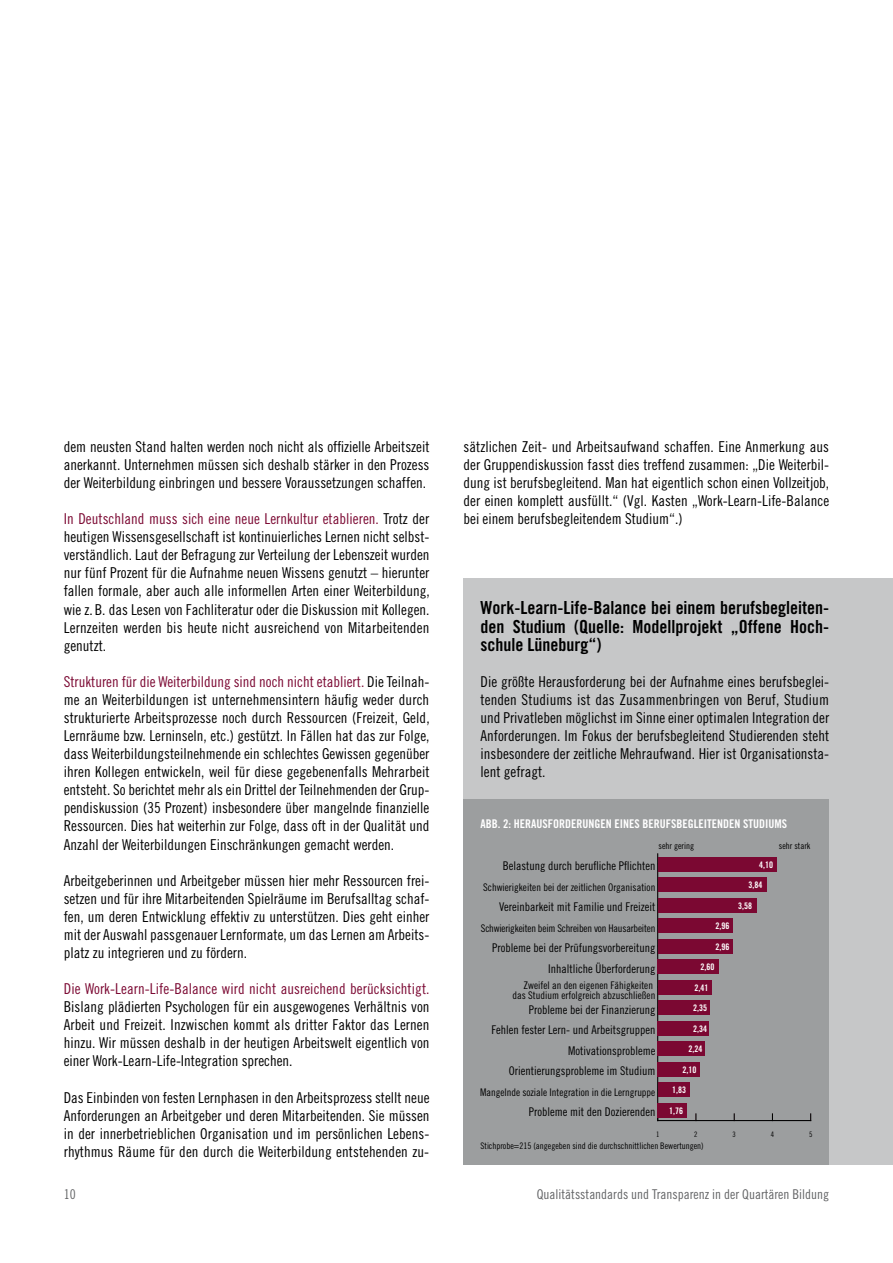
<style>
.page{position:relative;width:893px;height:1263px;background:#fff}
.page>*{position:absolute;margin:0;border:0;box-sizing:border-box;transform-origin:0 0}
.t1{font:18px/18px "Trade Gothic LT Std Bd Cn 20";color:#000;text-align:justify}
.t2{font:15px/18.1px "Trade Gothic LT Std Cn 18";color:#000;text-align:justify}
.t3{font:15px "Trade Gothic LT Std Cn 18";letter-spacing:.005em;color:#7b0832}
.t4{font:13.5px "Trade Gothic LT Std Cn 18";color:#646567}
.t5{font:12px "Trade Gothic LT Std Cn 18";color:#000}
.t6{font:12px "Trade Gothic LT Std Bd Cn 20";color:#fff}
.t7{font:10.5px/10.5px "Trade Gothic LT Std Cn 18";color:#000;text-align:right}
.t8{font:10.5px "Trade Gothic LT Std Cn 18";letter-spacing:-.02em;color:#000}
.t9{font:9px "Trade Gothic LT Std Cn 18";color:#000}
.t10{font:9px "Trade Gothic LT Std Bd Cn 20";color:#fff}
.t11{font:7.5px "Trade Gothic LT Std Cn 18";color:#000}
.s1{color:#7b0832}
</style>
<div class="page">
<div style="left:463px;top:579px;width:430px;height:586px;background:#c6c7c8"></div>
<div style="left:463px;top:578px;width:366px;height:587px;background:#c6c7c8"></div>
<div style="left:463px;top:800px;width:366px;height:365px;background:#9c9e9f"></div>
<hr style="left:658px;top:1120px;width:153px;height:1px;background:#000">
<hr style="left:657px;top:854px;width:1px;height:266px;background:#000">
<div style="left:658px;top:857px;width:118px;height:14px;background:#7b0832"></div>
<div style="left:658px;top:877px;width:108px;height:15px;background:#7b0832"></div>
<div style="left:658px;top:898px;width:98px;height:14px;background:#7b0832"></div>
<div style="left:658px;top:918px;width:75px;height:15px;background:#7b0832"></div>
<div style="left:658px;top:939px;width:75px;height:14px;background:#7b0832"></div>
<div style="left:658px;top:959px;width:61px;height:15px;background:#7b0832"></div>
<div style="left:658px;top:980px;width:54px;height:14px;background:#7b0832"></div>
<div style="left:658px;top:1000px;width:51px;height:15px;background:#7b0832"></div>
<div style="left:658px;top:1021px;width:51px;height:15px;background:#7b0832"></div>
<div style="left:658px;top:1041px;width:47px;height:15px;background:#7b0832"></div>
<div style="left:658px;top:1062px;width:42px;height:15px;background:#7b0832"></div>
<div style="left:658px;top:1082px;width:31px;height:15px;background:#7b0832"></div>
<div style="left:658px;top:1103px;width:29px;height:15px;background:#7b0832"></div>
<p class="t2" style="left:64px;top:437px;width:367px">dem neusten Stand halten werden noch nicht als offizielle Arbeitszeit anerkannt. Unternehmen müssen sich deshalb stärker in den Prozess der Weiterbildung einbringen und bessere Voraussetzungen schaffen.</p>
<p class="t2" style="left:64px;top:509px;width:368px"><span class="s1">In Deutschland muss sich eine neue Lernkultur etablieren.</span> Trotz der heutigen Wissensgesellschaft ist kontinuierliches Lernen nicht selbst&shy;verständlich. Laut der Befragung zur Verteilung der Lebenszeit wurden nur fünf Prozent für die Aufnahme neuen Wissens genutzt – hierunter fallen formale, aber auch alle informellen Arten einer Weiterbildung, wie z. B. das Lesen von Fachliteratur oder die Diskussion mit Kollegen.<br>Lernzeiten werden bis heute nicht ausreichend von Mitarbeitenden genutzt.</p>
<p class="t2" style="left:64px;top:672px;width:367px"><span class="s1">Strukturen für die Weiterbildung sind noch nicht etabliert.</span> Die Teilnah&shy;me an Weiterbildungen ist unternehmensintern häufig weder durch strukturierte Arbeitsprozesse noch durch Ressourcen (Freizeit, Geld, Lernräume bzw. Lerninseln, etc.) gestützt. In Fällen hat das zur Folge, dass Weiterbildungsteilnehmende ein schlechtes Gewissen gegenüber ihren Kollegen entwickeln, weil für diese gegebenenfalls Mehrarbeit entsteht. So berichtet mehr als ein Drittel der Teilnehmenden der Grup&shy;pendiskussion (35 Prozent) insbesondere über mangelnde finanzielle Ressourcen. Dies hat weiterhin zur Folge, dass oft in der Qualität und Anzahl der Weiterbildungen Einschränkungen gemacht werden.</p>
<p class="t2" style="left:64px;top:871px;width:367px">Arbeitgeberinnen und Arbeitgeber müssen hier mehr Ressourcen frei&shy;setzen und für ihre Mitarbeitenden Spielräume im Berufsalltag schaf&shy;fen, um deren Entwicklung effektiv zu unterstützen. Dies geht einher mit der Auswahl passgenauer Lernformate, um das Lernen am Arbeits&shy;platz zu integrieren und zu fördern.</p>
<p class="t3" style="left:64px;top:980px;width:367px">Die Work-Learn-Life-Balance wird nicht ausreichend berücksichtigt.</p>
<p class="t2" style="left:64px;top:998px;width:367px">Bislang plädierten Psychologen für ein ausgewogenes Verhältnis von Arbeit und Freizeit. Inzwischen kommt als dritter Faktor das Lernen hinzu. Wir müssen deshalb in der heutigen Arbeitswelt eigentlich von einer Work-Learn-Life-Integration sprechen.</p>
<p class="t2" style="left:64px;top:1088px;width:367px">Das Einbinden von festen Lernphasen in den Arbeitsprozess stellt neue Anforderungen an Arbeitgeber und deren Mitarbeitenden. Sie müssen in der innerbetrieblichen Organisation und im persönlichen Lebens&shy;rhythmus Räume für den durch die Weiterbildung entstehenden zu-</p>
<p class="t2" style="left:463px;top:437px;width:367px">sätzlichen Zeit- und Arbeitsaufwand schaffen. Eine Anmerkung aus der Gruppendiskussion fasst dies treffend zusammen: „Die Weiterbil&shy;dung ist berufsbegleitend. Man hat eigentlich schon einen Vollzeitjob, der einen komplett ausfüllt.“ (Vgl. Kasten „Work-Learn-Life-Balance bei einem berufsbegleitendem Studium“.)</p>
<p class="t1" style="left:480px;top:599px;width:350px">Work-Learn-Life-Balance bei einem berufsbegleiten&shy;den Studium (Quelle: Modellprojekt „Offene Hoch&shy;schule Lüneburg“)</p>
<p class="t2" style="left:480px;top:672px;width:350px">Die größte Herausforderung bei der Aufnahme eines berufsbeglei&shy;tenden Studiums ist das Zusammenbringen von Beruf, Studium und Privatleben möglichst im Sinne einer optimalen Integration der Anforderungen. Im Fokus der berufsbegleitend Studierenden steht insbesondere der zeitliche Mehraufwand. Hier ist Organisationsta&shy;lent gefragt.</p>
<p class="t6" style="left:480px;top:816px;width:308px">ABB. 2: HERAUSFORDERUNGEN EINES BERUFSBEGLEITENDEN STUDIUMS</p>
<p class="t9" style="left:658px;top:841px;width:37px">sehr gering</p>
<p class="t9" style="left:779px;top:841px;width:33px">sehr stark</p>
<p class="t5" style="left:503px;top:859px;width:154px">Belastung durch berufliche Pflichten</p>
<p class="t10" style="left:759px;top:859px;width:15px">4,10</p>
<p class="t10" style="left:749px;top:880px;width:15px">3,84</p>
<p class="t10" style="left:738px;top:900px;width:15px">3,58</p>
<p class="t10" style="left:716px;top:921px;width:15px">2,96</p>
<p class="t10" style="left:716px;top:941px;width:15px">2,96</p>
<p class="t10" style="left:701px;top:962px;width:15px">2,60</p>
<p class="t10" style="left:695px;top:982px;width:15px">2,41</p>
<p class="t10" style="left:693px;top:1003px;width:15px">2,35</p>
<p class="t10" style="left:693px;top:1023px;width:15px">2,34</p>
<p class="t10" style="left:689px;top:1044px;width:15px">2,24</p>
<p class="t10" style="left:683px;top:1064px;width:15px">2,10</p>
<p class="t10" style="left:672px;top:1085px;width:15px">1,83</p>
<p class="t10" style="left:669px;top:1105px;width:15px">1,76</p>
<p class="t9" style="left:480px;top:1140px;width:225px">Stichprobe=215 (angegeben sind die durchschnittlichen Bewertungen)</p>
<p class="t7" style="left:483px;top:882px;width:174px">Schwierigkeiten bei der zeitlichen Organisation</p>
<p class="t5" style="left:499px;top:900px;width:158px">Vereinbarkeit mit Familie und Freizeit</p>
<p class="t8" style="left:481px;top:922px;width:176px">Schwierigkeiten beim Schreiben von Hausarbeiten</p>
<p class="t5" style="left:492px;top:941px;width:165px">Probleme bei der Prüfungsvorbereitung</p>
<p class="t5" style="left:548px;top:961px;width:109px">Inhaltliche Überforderung</p>
<p class="t7" style="left:512px;top:980px;width:144px">Zweifel an den eigenen Fähigkeiten das Studium erfolgreich abzuschließen</p>
<p class="t5" style="left:529px;top:1002px;width:128px">Probleme bei der Finanzierung</p>
<p class="t5" style="left:491px;top:1023px;width:165px">Fehlen fester Lern- und Arbeitsgruppen</p>
<p class="t5" style="left:568px;top:1043px;width:89px">Motivationsprobleme</p>
<p class="t5" style="left:509px;top:1064px;width:148px">Orientierungsprobleme im Studium</p>
<p class="t7" style="left:480px;top:1087px;width:177px">Mangelnde soziale Integration in die Lerngruppe</p>
<p class="t5" style="left:529px;top:1105px;width:128px">Probleme mit den Dozierenden</p>
<p class="t11" style="left:656px;top:1130px;width:5px">1</p>
<p class="t11" style="left:694px;top:1130px;width:5px">2</p>
<p class="t11" style="left:732px;top:1130px;width:5px">3</p>
<p class="t11" style="left:771px;top:1130px;width:5px">4</p>
<p class="t11" style="left:809px;top:1130px;width:5px">5</p>
<p class="t4" style="left:64px;top:1186px;width:13px">10</p>
<p class="t4" style="left:537px;top:1186px;width:294px">Qualitätsstandards und Transparenz in der Quartären Bildung</p>
</div>
